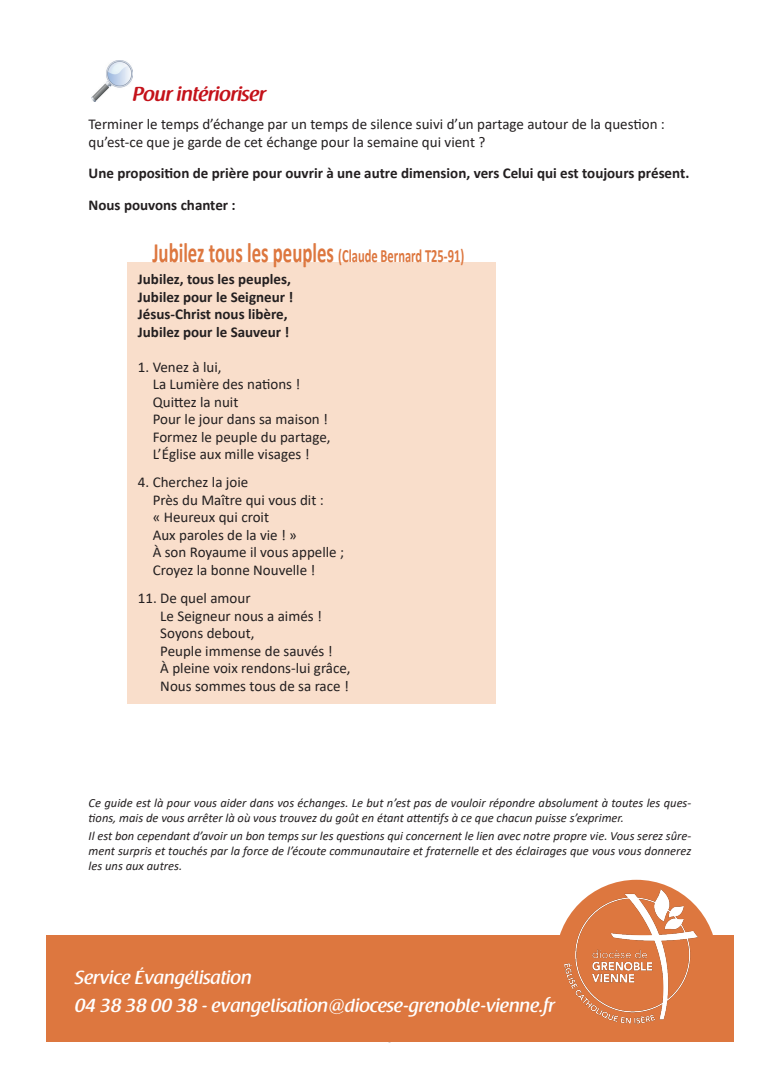
<style>
.page{position:relative;width:780px;height:1088px;background:#fff}
.page>*{position:absolute;margin:0;border:0;box-sizing:border-box;transform-origin:0 0}
.t1{font:700 28.12px "Calibri";color:#dd773f;scale:.67 1}
.t2{font:600 20px "Raspoutine";color:#c4121a}
.t3{font:500 18.75px/27.5px "Raspoutine";color:#fff}
.t4{font:15px/17.5px "Calibri";color:#231f20}
.t5{font:700 15px/17.5px "Calibri";color:#231f20}
.t6{font:italic 12.5px/15px "Calibri";color:#231f20}
.s1{font-size:18.75px}
</style>
<div class="page">
<img style="left:91px;top:60px;width:42px;height:41px">
<div style="left:127px;top:262px;width:368px;height:442px;background:#f9decb"></div>
<div style="left:555px;top:880px;width:162px;height:161px;background:#dd773f;border-radius:50%"></div>
<div style="left:46px;top:935px;width:687px;height:107px;background:#dd773f"></div>
<img style="left:559px;top:889px;width:139px;height:135px">
<h2 class="t2" style="left:133px;top:83px;width:134px">Pour intérioriser</h2>
<p class="t4" style="left:89px;top:115px;width:578px">Terminer le temps d’échange par un temps de silence suivi d’un partage autour de la question : qu’est-ce que je garde de cet échange pour la semaine qui vient ?</p>
<p class="t5" style="left:89px;top:157px;width:602px;line-height:31.6px">Une proposition de prière pour ouvrir à une autre dimension, vers Celui qui est toujours présent.<br>Nous pouvons chanter :</p>
<h1 class="t1" style="left:152px;top:233px;width:467px">Jubilez tous les peuples <span class="s1">(Claude Bernard T25-91)</span></h1>
<p class="t5" style="left:138px;top:270px;width:157px">Jubilez, tous les peuples,<br>Jubilez pour le Seigneur !<br>Jésus-Christ nous libère,<br>Jubilez pour le Sauveur !</p>
<p class="t4" style="left:153px;top:357px;width:179px;text-indent:-15px">1. Venez à lui,<br>La Lumière des nations !<br>Quittez la nuit<br>Pour le jour dans sa maison !<br>Formez le peuple du partage,<br>L’Église aux mille visages !</p>
<p class="t4" style="left:153px;top:473px;width:193px;text-indent:-15px">4. Cherchez la joie<br>Près du Maître qui vous dit :<br>« Heureux qui croit<br>Aux paroles de la vie ! »<br>À son Royaume il vous appelle ;<br>Croyez la bonne Nouvelle !</p>
<p class="t4" style="left:160px;top:589px;width:192px;text-indent:-22px">11. De quel amour<br>Le Seigneur nous a aimés !<br>Soyons debout,<br>Peuple immense de sauvés !<br>À pleine voix rendons-lui grâce,<br>Nous sommes tous de sa race !</p>
<p class="t6" style="left:89px;top:794px;width:604px">Ce guide est là pour vous aider dans vos échanges. Le but n’est pas de vouloir répondre absolument à toutes les ques&shy;tions, mais de vous arrêter là où vous trouvez du goût en étant attentifs à ce que chacun puisse s’exprimer.</p>
<p class="t6" style="left:89px;top:828px;width:604px;text-align:justify">Il est bon cependant d’avoir un bon temps sur les questions qui concernent le lien avec notre propre vie. Vous serez sûre&shy;ment surpris et touchés par la force de l’écoute communautaire et fraternelle et des éclairages que vous vous donnerez les uns aux autres.</p>
<p class="t3" style="left:74px;top:964px;width:482px">Service Évangélisation<br>04 38 38 00 38 - evangelisation@diocese-grenoble-vienne.fr</p>
</div>
